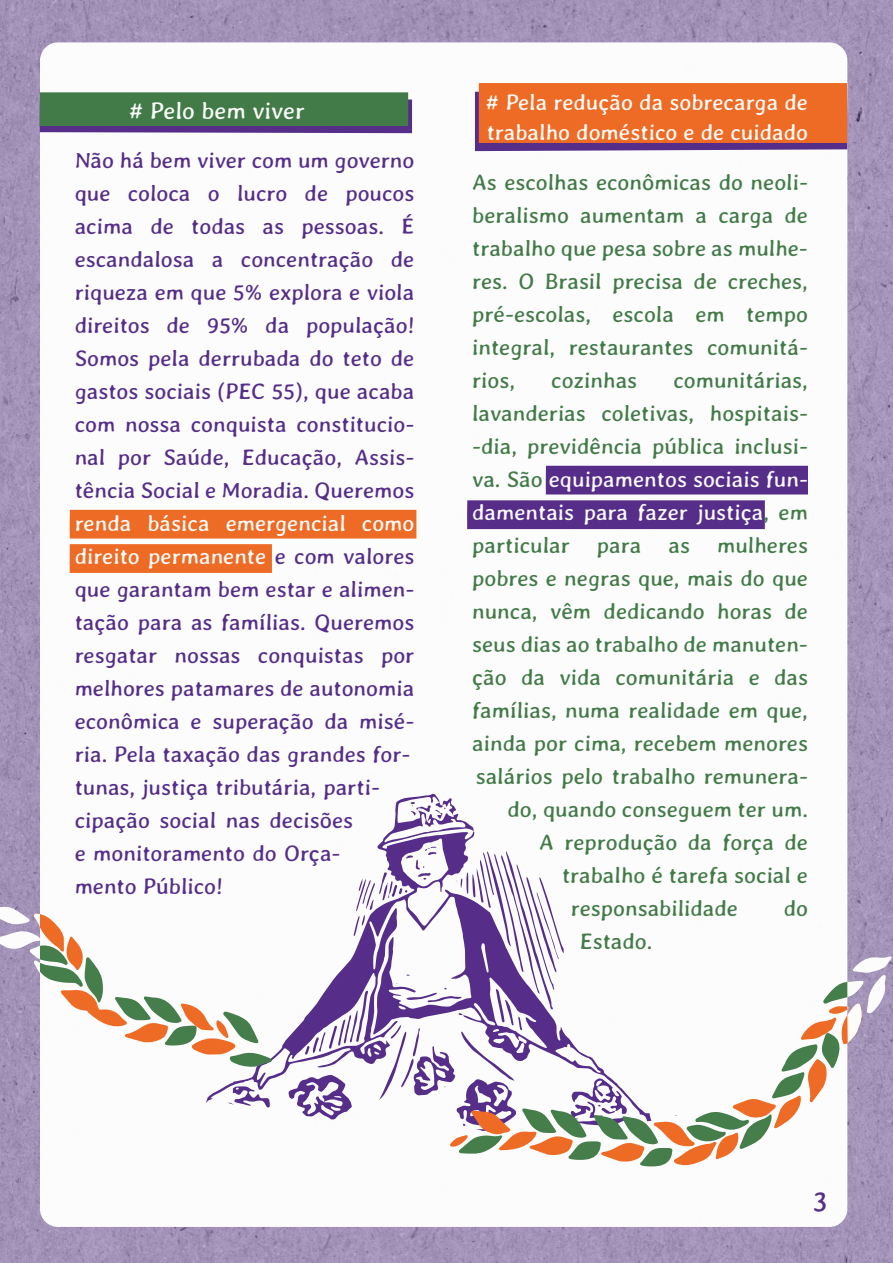
<style>
.page{position:relative;width:893px;height:1263px;background:#fff}
.page>*{position:absolute;margin:0;border:0;box-sizing:border-box;transform-origin:0 0}
.t1{font:28.5px "Averia Gruesa Libre";color:#562e89}
.t2{font:24px "Averia Gruesa Libre";color:rgb(255 255 255/.98)}
.t3{font:22.5px/33px "Averia Gruesa Libre";color:#562e89;text-align:justify}
.t4{font:22.5px/33px "Averia Gruesa Libre";color:#427b47;text-align:justify}
.t5{font:22.5px/30px "Averia Gruesa Libre";color:rgb(255 255 255/.98)}
.s1{color:rgb(255 255 255/.98)}
.s2{color:#427b47}
</style>
<div class="page">
<img style="left:0;top:0;width:893px;height:1263px">
<div style="left:40px;top:42px;width:807px;height:1185px;background:#fff;border-radius:18px"></div>
<svg style="left:206px;top:794px;width:269px;height:309px"></svg>
<svg style="left:228px;top:1086px;width:42px;height:22px"></svg>
<svg style="left:411px;top:798px;width:45px;height:28px"></svg>
<div style="left:69px;top:510px;width:347px;height:28px;background:#ee6b25"></div>
<svg style="left:70px;top:544px;width:202px;height:29px"></svg>
<div style="left:546px;top:466px;width:262px;height:28px;background:#562e89"></div>
<svg style="left:39px;top:92px;width:373px;height:41px"></svg>
<svg style="left:475px;top:83px;width:373px;height:68px"></svg>
<svg style="left:289px;top:847px;width:602px;height:320px"></svg>
<div style="left:467px;top:500px;width:298px;height:29px;background:#562e89"></div>
<svg style="left:0;top:907px;width:272px;height:160px"></svg>
<p class="t2" style="left:129px;top:97px;width:178px"># Pelo bem viver</p>
<p class="t3" style="left:75px;top:144px;width:341px">Não há bem viver com um governo que coloca o lucro de poucos acima de todas as pessoas. É escandalosa a concentração de riqueza em que 5% explora e viola direitos de 95% da população!<br>Somos pela derrubada do teto de gastos sociais (PEC 55), que acaba com nossa conquista constitucio&shy;nal por Saúde, Educação, Assis&shy;tência Social e Moradia. Queremos</p>
<p class="t3" style="left:75px;top:507px;width:341px;text-align:left"><span class="s1">renda básica emergencial como direito permanente</span> e com valores que garantam bem estar e alimen&shy;tação para as famílias. Queremos resgatar nossas conquistas por melhores patamares de autonomia econômica e superação da misé&shy;ria. Pela taxação das grandes for&shy;tunas, justiça tributária, parti&shy;cipação social nas decisões<br>e monitoramento do Orça-<br>mento Público!</p>
<p class="t5" style="left:485px;top:87px;width:324px"># Pela redução da sobrecarga de trabalho doméstico e de cuidado</p>
<p class="t4" style="left:472px;top:165px;width:337px">As escolhas econômicas do neoli&shy;beralismo aumentam a carga de trabalho que pesa sobre as mulhe&shy;res. O Brasil precisa de creches, pré-escolas, escola em tempo integral, restaurantes comunitá&shy;rios,</p>
<p class="t4" style="left:551px;top:363px;width:88px">cozinhas</p>
<p class="t4" style="left:673px;top:363px;width:136px">comunitárias,</p>
<p class="t4" style="left:472px;top:396px;width:337px">lavanderias coletivas, hospitais-</p>
<p class="t4" style="left:472px;top:429px;width:337px">-dia, previdência pública inclusi-</p>
<p class="t5" style="left:472px;top:464px;width:337px"><span class="s2">va. São</span> equipamentos sociais fun-</p>
<p class="t5" style="left:472px;top:497px;width:337px">damentais para fazer justiça<span class="s2">, em</span></p>
<p class="t4" style="left:472px;top:528px;width:337px">particular para as mulheres</p>
<p class="t4" style="left:472px;top:561px;width:337px">pobres e negras que, mais do que</p>
<p class="t4" style="left:472px;top:594px;width:337px">nunca, vêm dedicando horas de</p>
<p class="t4" style="left:472px;top:627px;width:337px">seus dias ao trabalho de manuten-</p>
<p class="t4" style="left:472px;top:660px;width:337px">ção da vida comunitária e das</p>
<p class="t4" style="left:472px;top:693px;width:337px">famílias, numa realidade em que,</p>
<p class="t4" style="left:472px;top:726px;width:337px">ainda por cima, recebem menores</p>
<p class="t4" style="left:476px;top:759px;width:334px">salários pelo trabalho remunera-</p>
<p class="t4" style="left:507px;top:792px;width:302px">do, quando conseguem ter um.</p>
<p class="t4" style="left:539px;top:825px;width:270px">A reprodução da força de</p>
<p class="t4" style="left:562px;top:858px;width:247px">trabalho é tarefa social e</p>
<p class="t4" style="left:571px;top:891px;width:169px">responsabilidade</p>
<p class="t4" style="left:784px;top:891px;width:26px">do</p>
<p class="t4" style="left:580px;top:924px;width:74px">Estado.</p>
<p class="t1" style="left:812px;top:1184px;width:17px">3</p>
</div>
